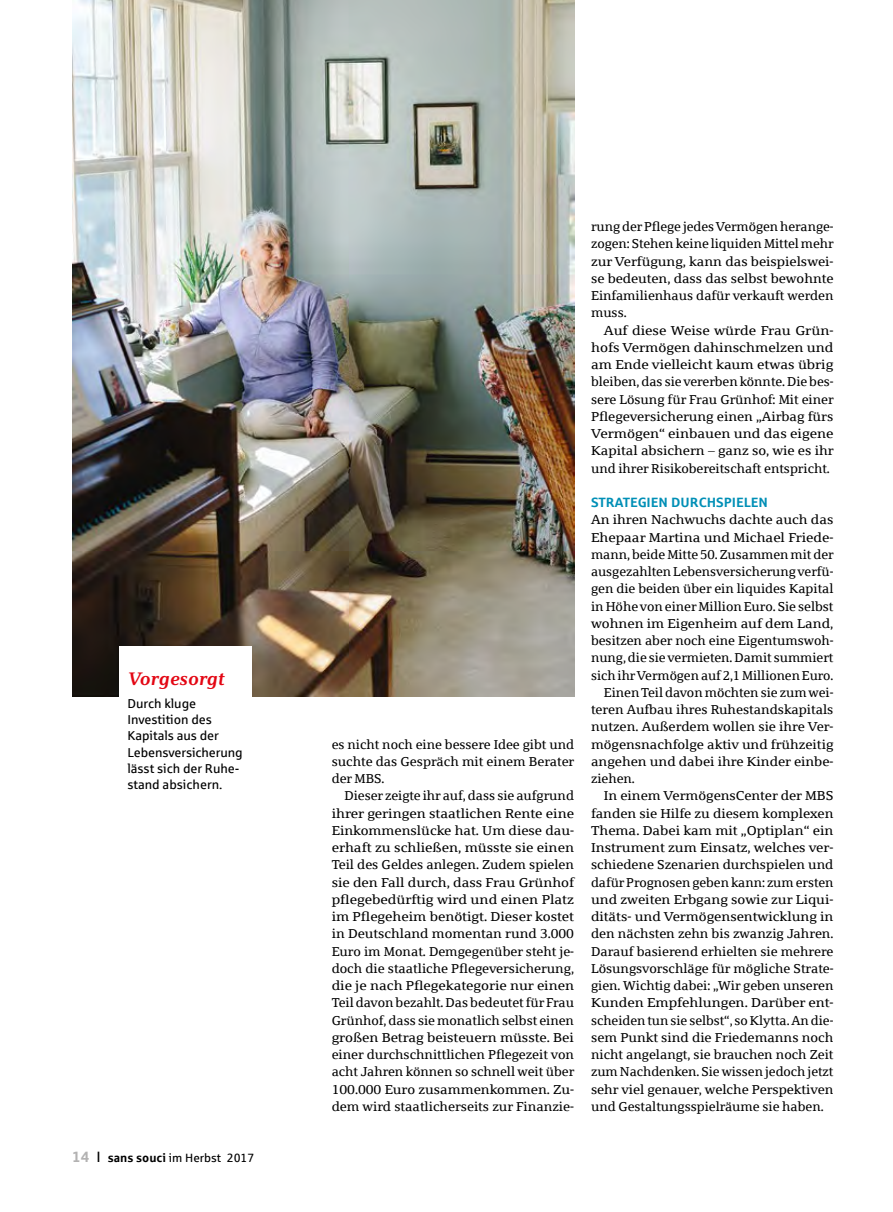
<style>
.page{position:relative;width:893px;height:1212px;background:#fff}
.page>*{position:absolute;margin:0;border:0;box-sizing:border-box;transform-origin:0 0}
.t1{font:italic 700 18px "Sparkasse Serif";color:#e30613}
.t2{font:700 13.5px "Sparkasse Rg";letter-spacing:-.005em;color:#008fb6}
.t3{font:12.9px/17.2px "Sparkasse Serif";letter-spacing:-.005em;color:#000;text-align:justify}
.t4{font:12.9px/17.2px "Sparkasse Serif";letter-spacing:-.005em;color:#000;text-align:justify;scale:1.08 1}
.t5{font:12.9px "Sparkasse Serif";letter-spacing:-.005em;color:#000;scale:1.06 1}
.t6{font:12.9px "Sparkasse Serif";letter-spacing:-.005em;color:#000;scale:1.04 1}
.t7{font:12.9px/16.2px "Sparkasse Rg";letter-spacing:-.005em;color:#000}
.t8{font:12.9px "Sparkasse Serif";letter-spacing:-.005em;color:#000;scale:1.07 1}
.t9{font:12.9px "Sparkasse Serif";letter-spacing:-.005em;color:#000;scale:1.05 1}
.t10{font:12px "Sparkasse Rg";color:#000}
.s1{font-weight:700;font-size:15px;color:#b3b2b2}
.s2{font-size:15px}
.s3{font-weight:700}
</style>
<div class="page">
<img style="left:72px;top:0;width:502px;height:696px">
<div style="left:119px;top:646px;width:132px;height:151px;background:#fff"></div>
<h1 class="t1" style="left:128px;top:668px;width:98px">Vorgesorgt</h1>
<p class="t7" style="left:128px;top:695px;width:117px">Durch kluge<br>Investition des<br>Kapitals aus der<br>Lebensversicherung lässt sich der Ruhe&shy;stand absichern.</p>
<p class="t10" style="left:72px;top:1150px;width:184px"><span class="s1">14</span> <span class="s2">I</span> <span class="s3">sans souci</span> im Herbst 2017</p>
<p class="t3" style="left:332px;top:735px;width:244px">es nicht noch eine bessere Idee gibt und suchte das Gespräch mit einem Berater der MBS.</p>
<p class="t3" style="left:332px;top:787px;width:244px;text-indent:13px">Dieser zeigte ihr auf, dass sie aufgrund ihrer geringen staatlichen Rente eine Einkommenslücke hat. Um diese dau&shy;erhaft zu schließen, müsste sie einen Teil des Geldes anlegen. Zudem spielen sie den Fall durch, dass Frau Grünhof pflegebedürftig wird und einen Platz im Pflegeheim benötigt. Dieser kostet in Deutschland momentan rund 3.000<br>Euro im Monat. Demgegenüber steht je&shy;doch die staatliche Pflegeversicherung, die je nach Pflegekategorie nur einen Teil davon bezahlt. Das bedeutet für Frau Grünhof, dass sie monatlich selbst einen großen Betrag beisteuern müsste. Bei einer durchschnittlichen Pflegezeit von acht Jahren können so schnell weit über 100.000 Euro zusammenkommen. Zu&shy;dem wird staatlicherseits zur Finanzie-</p>
<p class="t3" style="left:591px;top:218px;width:244px">rung der Pflege jedes Vermögen herange&shy;zogen: Stehen keine liquiden Mittel mehr zur Verfügung, kann das beispielswei&shy;se bedeuten, dass das selbst bewohnte Einfamilienhaus dafür verkauft werden muss.</p>
<p class="t4" style="left:591px;top:321px;width:226px;text-indent:13px">Auf diese Weise würde Frau Grün&shy;hofs Vermögen dahinschmelzen und am Ende vielleicht kaum etwas übrig bleiben, das sie vererben könnte. Die bes&shy;sere Lösung für Frau Grünhof: Mit einer Pflegeversicherung einen „Airbag fürs Vermögen“ einbauen und das eigene Kapital absichern – ganz so, wie es ihr und ihrer Risikobereitschaft entspricht.</p>
<p class="t2" style="left:591px;top:494px;width:178px">STRATEGIEN DURCHSPIELEN</p>
<p class="t5" style="left:591px;top:512px;width:230px">An ihren Nachwuchs dachte auch das</p>
<p class="t8" style="left:591px;top:529px;width:228px">Ehepaar Martina und Michael Friede-</p>
<p class="t3" style="left:591px;top:545px;width:244px">mann, beide Mitte 50. Zusammen mit der</p>
<p class="t3" style="left:591px;top:563px;width:244px">ausgezahlten Lebensversicherung verfü-</p>
<p class="t3" style="left:591px;top:580px;width:244px">gen die beiden über ein liquides Kapital</p>
<p class="t3" style="left:591px;top:597px;width:244px">in Höhe von einer Million Euro. Sie selbst</p>
<p class="t5" style="left:591px;top:615px;width:230px">wohnen im Eigenheim auf dem Land,</p>
<p class="t3" style="left:591px;top:632px;width:244px">besitzen aber noch eine Eigentumswoh-</p>
<p class="t3" style="left:591px;top:649px;width:244px">nung, die sie vermieten. Damit summiert</p>
<p class="t3" style="left:591px;top:666px;width:244px">sich ihr Vermögen auf 2,1 Millionen Euro.</p>
<p class="t3" style="left:604px;top:683px;width:231px">Einen Teil davon möchten sie zum wei-</p>
<p class="t3" style="left:591px;top:701px;width:244px">teren Aufbau ihres Ruhestandskapitals</p>
<p class="t6" style="left:591px;top:719px;width:235px">nutzen. Außerdem wollen sie ihre Ver-</p>
<p class="t6" style="left:591px;top:736px;width:235px">mögensnachfolge aktiv und frühzeitig</p>
<p class="t9" style="left:591px;top:753px;width:232px">angehen und dabei ihre Kinder einbe-</p>
<p class="t3" style="left:591px;top:770px;width:45px">ziehen.</p>
<p class="t9" style="left:604px;top:788px;width:220px">In einem VermögensCenter der MBS</p>
<p class="t6" style="left:591px;top:805px;width:235px">fanden sie Hilfe zu diesem komplexen</p>
<p class="t5" style="left:591px;top:822px;width:230px">Thema. Dabei kam mit „Optiplan“ ein</p>
<p class="t5" style="left:591px;top:840px;width:230px">Instrument zum Einsatz, welches ver-</p>
<p class="t3" style="left:591px;top:856px;width:244px">schiedene Szenarien durchspielen und</p>
<p class="t3" style="left:591px;top:873px;width:244px">dafür Prognosen geben kann: zum ersten</p>
<p class="t5" style="left:591px;top:891px;width:230px">und zweiten Erbgang sowie zur Liqui-</p>
<p class="t5" style="left:591px;top:909px;width:230px">ditäts- und Vermögensentwicklung in</p>
<p class="t3" style="left:591px;top:925px;width:244px">den nächsten zehn bis zwanzig Jahren.</p>
<p class="t3" style="left:591px;top:942px;width:244px">Darauf basierend erhielten sie mehrere</p>
<p class="t3" style="left:591px;top:959px;width:244px">Lösungsvorschläge für mögliche Strate-</p>
<p class="t3" style="left:591px;top:977px;width:244px">gien. Wichtig dabei: „Wir geben unseren</p>
<p class="t8" style="left:591px;top:995px;width:228px">Kunden Empfehlungen. Darüber ent-</p>
<p class="t3" style="left:591px;top:1011px;width:244px">scheiden tun sie selbst“, so Klytta. An die-</p>
<p class="t6" style="left:591px;top:1029px;width:235px">sem Punkt sind die Friedemanns noch</p>
<p class="t3" style="left:591px;top:1046px;width:244px">nicht angelangt, sie brauchen noch Zeit</p>
<p class="t3" style="left:591px;top:1063px;width:244px">zum Nachdenken. Sie wissen jedoch jetzt</p>
<p class="t3" style="left:591px;top:1080px;width:244px">sehr viel genauer, welche Perspektiven</p>
<p class="t3" style="left:591px;top:1097px;width:234px">und Gestaltungsspielräume sie haben.</p>
</div>
